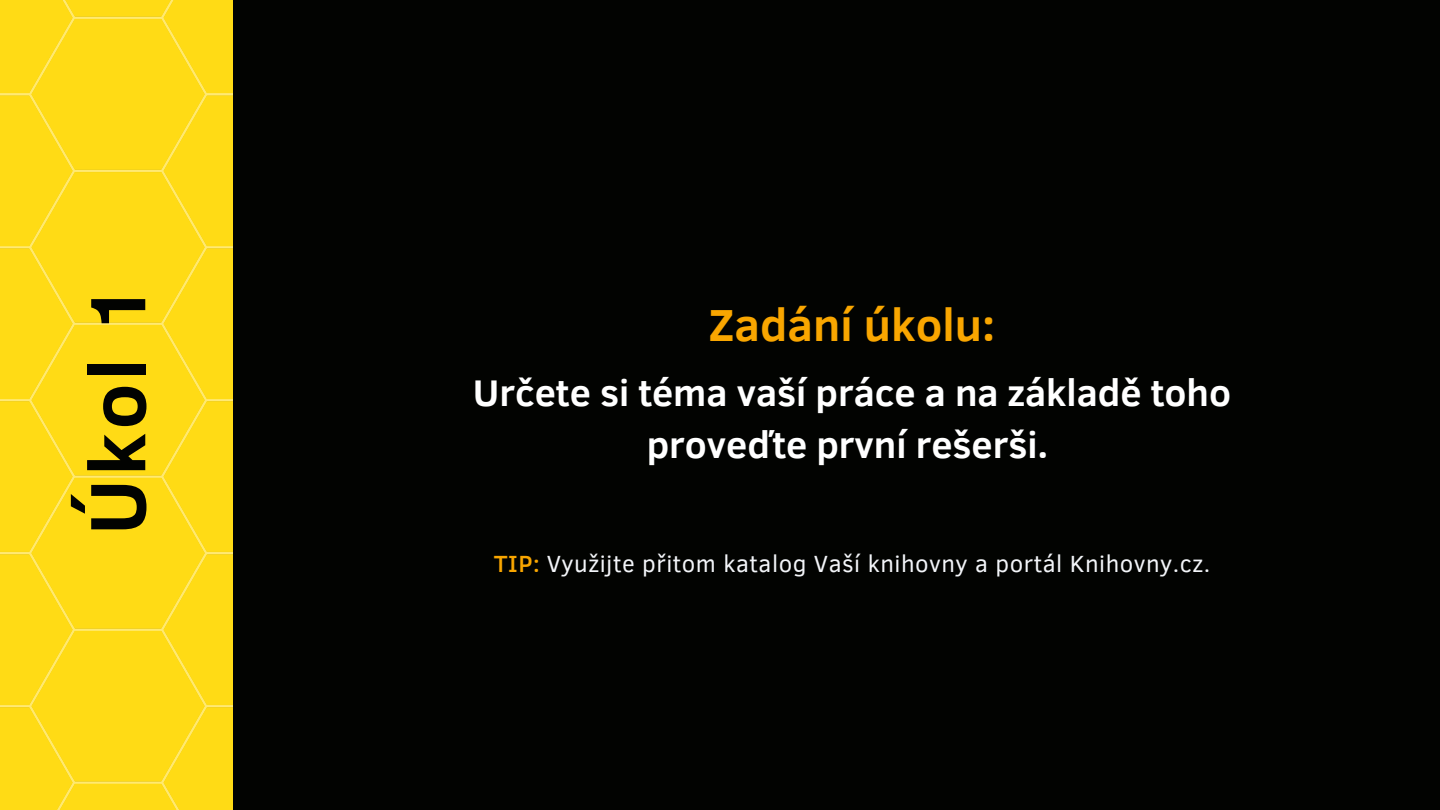
<style>
.page{position:relative;width:1440px;height:810px;background:#fff}
.page>*{position:absolute;margin:0;border:0;box-sizing:border-box;transform-origin:0 0}
.t1{font:700 80px "Clear Sans";color:#020301}
.t2{font:700 46px "Clear Sans";color:#f9a600}
.t3{font:700 38px/52.5px "Clear Sans";color:#fff;text-align:center}
.t4{font:24px "Clear Sans";letter-spacing:.02em;color:#f3f5f9}
.s1{font-weight:500;color:#f9a600}
</style>
<div class="page">
<div style="left:0;top:0;width:233px;height:810px;background:#ffdb15"></div>
<div style="left:233px;top:0;width:1207px;height:810px;background:#020301"></div>
<p class="t1" style="left:59px;top:535px;width:254px;rotate:-90deg">Úkol 1</p>
<p class="t2" style="left:709px;top:292px;width:288px">Zadání úkolu:</p>
<p class="t3" style="left:473px;top:364px;width:760px">Určete si téma vaší práce a na základě toho proveďte první rešerši.</p>
<p class="t4" style="left:494px;top:547px;width:718px"><span class="s1">TIP:</span> Využijte přitom katalog Vaší knihovny a portál Knihovny.cz.</p>
</div>
